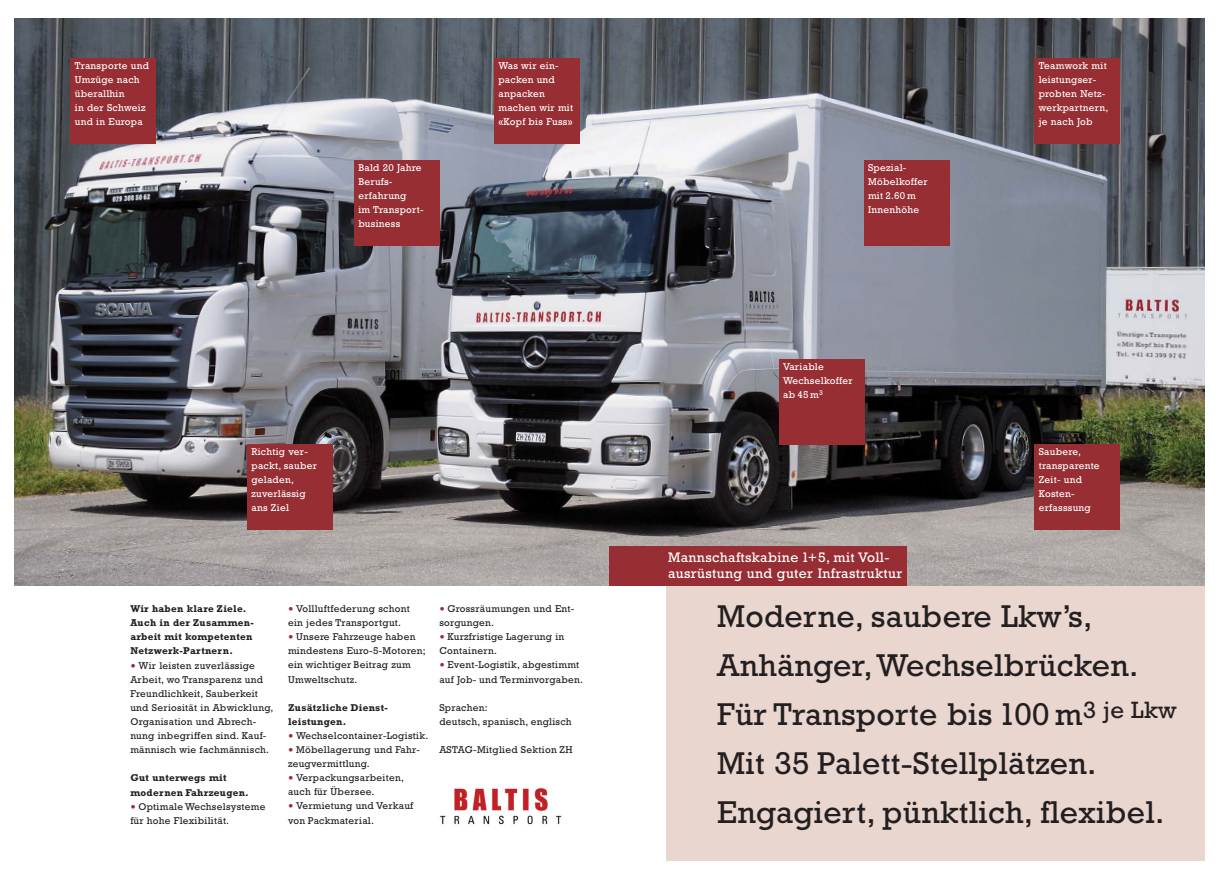
<style>
.page{position:relative;width:1219px;height:879px;background:#fff}
.page>*{position:absolute;margin:0;border:0;box-sizing:border-box;transform-origin:0 0}
.t1{font:32px/49px "Rockwell";letter-spacing:.01em;color:#231f20}
.t2{font:14px/16px "Rockwell";letter-spacing:.025em;color:#fff}
.t3{font:10px/14.1px "Rockwell";letter-spacing:.025em;color:#231f20}
.t4{font:10px/14px "Rockwell";letter-spacing:.025em;color:#fff}
.t5{font:700 10px/14.1px "Rockwell";letter-spacing:.025em;color:#231f20}
.s1{font-family:"Verdana";color:#962e34}
</style>
<div class="page">
<div style="left:666px;top:585px;width:539px;height:275px;background:#e9d6ce"></div>
<img style="left:14px;top:18px;width:1191px;height:567px">
<div style="left:609px;top:546px;width:298px;height:39px;background:#962e34"></div>
<div style="left:247px;top:444px;width:86px;height:86px;background:#962e34"></div>
<div style="left:779px;top:359px;width:85px;height:85px;background:#962e34"></div>
<div style="left:864px;top:160px;width:85px;height:85px;background:#962e34"></div>
<div style="left:1035px;top:58px;width:85px;height:85px;background:#962e34"></div>
<div style="left:494px;top:58px;width:85px;height:85px;background:#962e34"></div>
<div style="left:354px;top:160px;width:85px;height:85px;background:#962e34"></div>
<div style="left:71px;top:58px;width:85px;height:85px;background:#962e34"></div>
<div style="left:1035px;top:444px;width:85px;height:86px;background:#962e34"></div>
<img style="left:439px;top:788px;width:123px;height:37px">
<p class="t4" style="left:75px;top:60px;width:76px">Transporte und<br>Umzüge nach überallhin<br>in der Schweiz und in Europa</p>
<p class="t4" style="left:358px;top:162px;width:67px">Bald 20 Jahre<br>Berufs&shy;erfahrung<br>im Transport&shy;business</p>
<p class="t4" style="left:498px;top:60px;width:76px">Was wir ein&shy;packen und anpacken machen wir mit «Kopf bis Fuss»</p>
<p class="t4" style="left:251px;top:446px;width:67px">Richtig ver&shy;packt, sauber geladen, zuverlässig ans Ziel</p>
<p class="t5" style="left:130px;top:603px;width:125px">Wir haben klare Ziele.<br>Auch in der Zusammen&shy;ar beit mit kompetenten<br>Netzwerk-Partnern.</p>
<p class="t3" style="left:130px;top:659px;width:145px"><span class="s1">•</span> Wir leisten zuverlässige<br>Ar beit, wo Transparenz und<br>Freundlichkeit, Sauberkeit und Seriosität in Abwicklung,<br>Organisation und Abrech&shy;nung inbegriffen sind. Kauf - männisch wie fachmännisch.</p>
<p class="t5" style="left:130px;top:772px;width:120px">Gut unterwegs mit modernen Fahrzeugen.</p>
<p class="t3" style="left:130px;top:800px;width:137px"><span class="s1">•</span> Optimale Wechselsysteme für hohe Flexibilität.</p>
<p class="t3" style="left:288px;top:602px;width:123px"><span class="s1">•</span> Voll luft fede rung schont ein jedes Trans port gut.</p>
<p class="t3" style="left:288px;top:631px;width:139px"><span class="s1">•</span> Unsere Fahrzeuge haben mindestens Euro-5-Motoren; ein wichtiger Beitrag zum<br>Umweltschutz.</p>
<p class="t5" style="left:288px;top:701px;width:101px">Zusätzliche Dienst - leistungen.</p>
<p class="t3" style="left:288px;top:729px;width:142px"><span class="s1">•</span> Wechselcontainer-Logistik.</p>
<p class="t3" style="left:288px;top:743px;width:134px"><span class="s1">•</span> Möbellagerung und Fahr - zeugvermittlung.</p>
<p class="t3" style="left:288px;top:772px;width:117px"><span class="s1">•</span> Verpackungsarbeiten, auch für Übersee.</p>
<p class="t3" style="left:288px;top:800px;width:127px"><span class="s1">•</span> Vermietung und Verkauf von Packmaterial.</p>
<p class="t3" style="left:439px;top:602px;width:136px"><span class="s1">•</span> Grossräumungen und Ent - sorgungen.</p>
<p class="t3" style="left:439px;top:631px;width:126px"><span class="s1">•</span> Kurzfristige Lagerung in<br>Containern.</p>
<p class="t3" style="left:439px;top:659px;width:145px"><span class="s1">•</span> Event-Logistik, abgestimmt auf Job- und Termin vorgaben.</p>
<p class="t3" style="left:439px;top:701px;width:134px">Sprachen:<br>deutsch, spanisch, englisch</p>
<p class="t3" style="left:439px;top:743px;width:135px">ASTAG-Mitglied Sektion ZH</p>
<p class="t4" style="left:868px;top:162px;width:61px">Spezial-<br>Möbel koffer mit 2.60 m<br>Innenhöhe</p>
<p class="t4" style="left:783px;top:361px;width:71px">Variable<br>Wechselkoffer ab 45 m<sup>3</sup></p>
<h2 class="t2" style="left:668px;top:551px;width:236px">Mannschaftskabine 1+5, mit Voll&shy;ausrüstung und guter Infrastruktur</h2>
<p class="t4" style="left:1039px;top:60px;width:71px">Teamwork mit leistungser&shy;probten Netz&shy;werkpartnern, je nach Job</p>
<p class="t4" style="left:1039px;top:446px;width:62px">Saubere, transparente<br>Zeit- und<br>Kosten&shy;erfasssung</p>
<h1 class="t1" style="left:717px;top:595px;width:461px">Moderne, saubere Lkw’s,<br>Anhänger,Wechselbrücken.<br>Für Transporte bis 100 m<sup>3</sup> <sup>je</sup> <sup>Lkw<br></sup>Mit 35 Palett-Stellplätzen.<br>Engagiert, pünktlich, flexibel.</h1>
</div>
